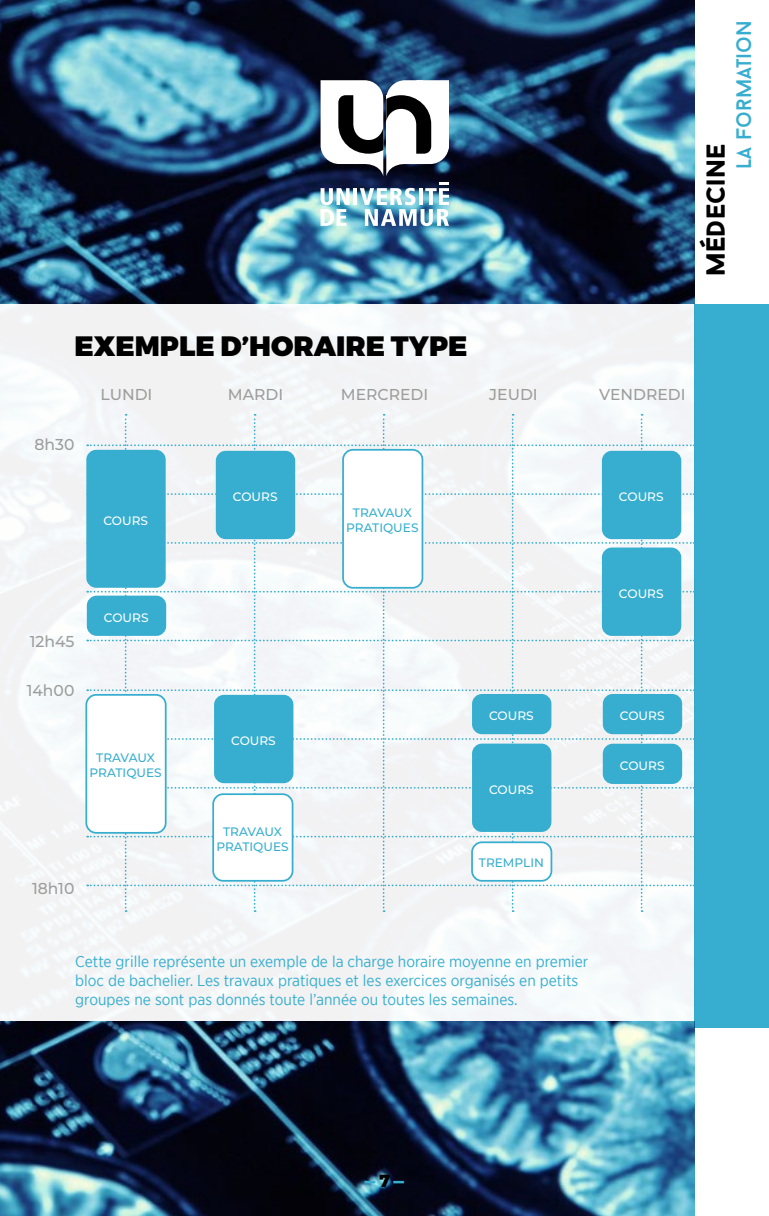
<style>
.page{position:relative;width:769px;height:1216px;background:#fff}
.page>*{position:absolute;margin:0;border:0;box-sizing:border-box;transform-origin:0 0}
.t1{font:900 28px "Montserrat";color:#000}
.t2{font:900 26.25px "Baron Neue";color:#000}
.t3{font:21px "Baron Neue";color:#37aecf}
.t4{font:900 17.5px "Montserrat";color:#37aecf}
.t5{font:15.75px/19.2px "Gotham Narrow";color:#37aecf}
.t6{font:500 15.75px "Montserrat";color:#9d9d9c}
.t7{font:500 12.25px/14.7px "Montserrat";color:#37aecf;text-align:center}
.t8{font:500 12.25px "Montserrat";color:#fff}
.s1{color:#000}
</style>
<div class="page">
<img style="left:0;top:0;width:694px;height:1215px">
<div style="left:0;top:304px;width:694px;height:716px;background:#f2f4f6"></div>
<div style="left:694px;top:304px;width:75px;height:723px;background:#37aecf"></div>
<hr style="left:353px;top:188px;width:4px;height:17px;background:#fff">
<svg style="left:321px;top:188px;width:29px;height:38px"></svg>
<svg style="left:360px;top:182px;width:89px;height:44px"></svg>
<svg style="left:321px;top:80px;width:128px;height:96px"></svg>
<svg style="left:87px;top:414px;width:608px;height:498px"></svg>
<div style="left:86px;top:450px;width:80px;height:137px;background:#37aecf;border-radius:10px"></div>
<div style="left:86px;top:694px;width:80px;height:138px;background:#fff;border-radius:10px"></div>
<div style="left:85px;top:694px;width:82px;height:139px;border:2px solid #37aecf;border-radius:10px"></div>
<div style="left:343px;top:450px;width:79px;height:137px;background:#fff;border-radius:10px"></div>
<div style="left:342px;top:449px;width:81px;height:139px;border:2px solid #37aecf;border-radius:10px"></div>
<div style="left:213px;top:794px;width:80px;height:86px;background:#fff;border-radius:10px"></div>
<div style="left:212px;top:793px;width:81px;height:88px;border:2px solid #37aecf;border-radius:10px"></div>
<div style="left:472px;top:842px;width:79px;height:38px;background:#fff;border-radius:10px"></div>
<div style="left:471px;top:841px;width:81px;height:40px;border:2px solid #37aecf;border-radius:10px"></div>
<div style="left:216px;top:451px;width:79px;height:88px;background:#37aecf;border-radius:10px"></div>
<div style="left:602px;top:451px;width:79px;height:88px;background:#37aecf;border-radius:10px"></div>
<div style="left:602px;top:547px;width:79px;height:89px;background:#37aecf;border-radius:10px"></div>
<div style="left:472px;top:743px;width:79px;height:89px;background:#37aecf;border-radius:10px"></div>
<div style="left:214px;top:694px;width:79px;height:89px;background:#37aecf;border-radius:10px"></div>
<div style="left:87px;top:595px;width:79px;height:41px;background:#37aecf;border-radius:10px"></div>
<div style="left:472px;top:694px;width:79px;height:40px;background:#37aecf;border-radius:10px"></div>
<div style="left:603px;top:694px;width:79px;height:40px;background:#37aecf;border-radius:10px"></div>
<div style="left:603px;top:743px;width:79px;height:41px;background:#37aecf;border-radius:10px"></div>
<h2 class="t2" style="left:699px;top:276px;width:134px;rotate:-90deg">Médecine</h2>
<h3 class="t3" style="left:730px;top:169px;width:150px;rotate:-90deg">La formation</h3>
<h1 class="t1" style="left:74px;top:329px;width:395px">EXEMPLE D’HORAIRE TYPE</h1>
<p class="t6" style="left:101px;top:384px;width:53px">LUNDI</p>
<p class="t6" style="left:228px;top:384px;width:57px">MARDI</p>
<p class="t6" style="left:341px;top:384px;width:89px">MERCREDI</p>
<p class="t6" style="left:489px;top:384px;width:50px">JEUDI</p>
<p class="t6" style="left:599px;top:384px;width:88px">VENDREDI</p>
<p class="t6" style="left:34px;top:434px;width:41px">8h30</p>
<p class="t8" style="left:103px;top:512px;width:46px">COURS</p>
<p class="t6" style="left:30px;top:630px;width:46px">12h45</p>
<p class="t6" style="left:27px;top:680px;width:49px">14h00</p>
<p class="t8" style="left:104px;top:608px;width:46px">COURS</p>
<p class="t7" style="left:90px;top:750px;width:74px">TRAVAUX<br>PRATIQUES</p>
<p class="t6" style="left:32px;top:877px;width:44px">18h10</p>
<p class="t8" style="left:233px;top:488px;width:46px">COURS</p>
<p class="t8" style="left:619px;top:488px;width:46px">COURS</p>
<p class="t7" style="left:346px;top:505px;width:74px">TRAVAUX<br>PRATIQUES</p>
<p class="t8" style="left:231px;top:732px;width:46px">COURS</p>
<p class="t7" style="left:216px;top:823px;width:74px">TRAVAUX<br>PRATIQUES</p>
<p class="t8" style="left:619px;top:584px;width:46px">COURS</p>
<p class="t8" style="left:489px;top:707px;width:46px">COURS</p>
<p class="t8" style="left:620px;top:707px;width:46px">COURS</p>
<p class="t8" style="left:489px;top:780px;width:46px">COURS</p>
<p class="t7" style="left:479px;top:855px;width:67px">TREMPLIN</p>
<p class="t8" style="left:620px;top:756px;width:46px">COURS</p>
<p class="t5" style="left:75px;top:951px;width:515px">Cette grille représente un exemple de la charge horaire moyenne en premier bloc de bachelier. Les travaux pratiques et les exercices organisés en petits groupes ne sont pas donnés toute l’année ou toutes les semaines.</p>
<p class="t4" style="left:365px;top:1169px;width:41px">—<span class="s1">7</span>—</p>
</div>
